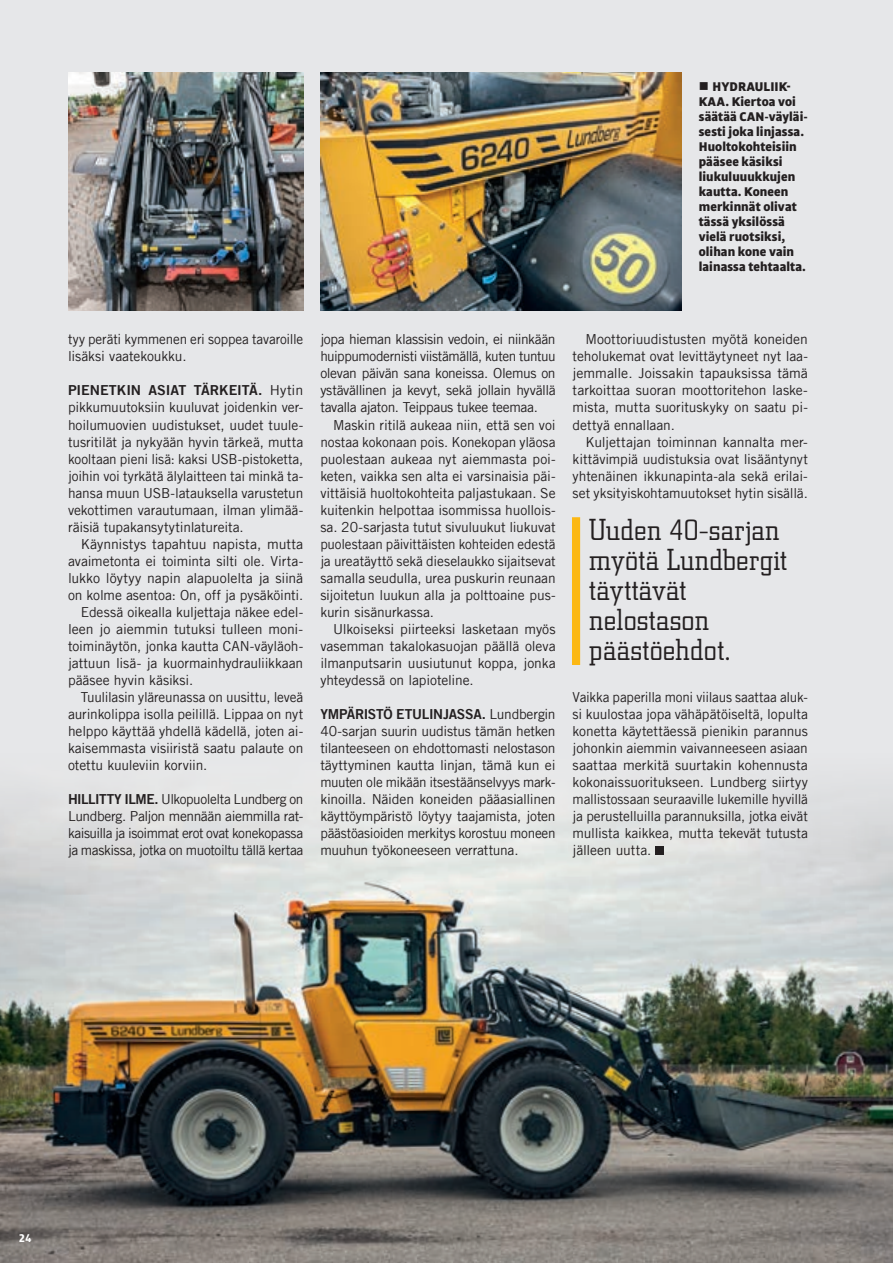
<style>
.page{position:relative;width:893px;height:1263px;background:#e6e7e9}
.page>*{position:absolute;margin:0;border:0;box-sizing:border-box;transform-origin:0 0}
.sitaatti{font:300 30px/30px "City";letter-spacing:.02em;color:#231f20}
.LT{font:13.8px/17px "Trade Gothic LT";letter-spacing:-.01em;color:#231f20;text-align:justify}
.LT_uusi_kappale{font:13.8px/17px "Trade Gothic LT";letter-spacing:-.02em;color:#231f20;text-align:justify}
.t1{font:900 13.5px/15px "Bulo";letter-spacing:.005em;color:#231f20}
.t2{font:700 12px "Bulo";color:#fff}
.s1{font-family:"Trade Gothic LT Bold Two"}
</style>
<div class="page">
<img style="left:0;top:799px;width:893px;height:464px">
<img style="left:68px;top:72px;width:235px;height:238px">
<img style="left:320px;top:72px;width:362px;height:238px">
<div style="left:656px;top:846px;width:8px;height:9px;background:#231f20"></div>
<div style="left:573px;top:517px;width:7px;height:148px;background:#fcb814"></div>
<p class="t1" style="left:699px;top:79px;width:111px;text-indent:14px">HYDRAULIIK-<br>KAA. Kiertoa voi säätää CAN-väyläi&shy;sesti joka linjassa.<br>Huoltokohteisiin pääsee käsiksi liukuluuukkujen kautta. Koneen merkinnät olivat tässä yksilössä vielä ruotsiksi, olihan kone vain lainassa tehtaalta.</p>
<p class="LT" style="left:68px;top:331px;width:237px">tyy peräti kymmenen eri soppea tavaroille lisäksi vaatekoukku.</p>
<p class="LT_uusi_kappale" style="left:68px;top:382px;width:237px"><span class="s1">PIENETKIN ASIAT TÄRKEITÄ.</span> Hytin pikkumuutoksiin kuuluvat joidenkin ver&shy;hoilumuovien uudistukset, uudet tuule&shy;tusritilät ja nykyään hyvin tärkeä, mutta kooltaan pieni lisä: kaksi USB-pistoketta, joihin voi tyrkätä älylaitteen tai minkä ta&shy;hansa muun USB-latauksella varustetun vekottimen varautumaan, ilman ylimää&shy;räisiä tupakansytytinlatureita.</p>
<p class="LT" style="left:68px;top:535px;width:237px;text-indent:13px">Käynnistys tapahtuu napista, mutta avaimetonta ei toiminta silti ole. Virta&shy;lukko löytyy napin alapuolelta ja siinä on kolme asentoa: On, off ja pysäköinti.</p>
<p class="LT" style="left:68px;top:603px;width:237px;text-indent:13px">Edessä oikealla kuljettaja näkee edel&shy;leen jo aiemmin tutuksi tulleen moni&shy;toiminäytön, jonka kautta CAN-väyläoh&shy;jattuun lisä- ja kuormainhydrauliikkaan pääsee hyvin käsiksi.</p>
<p class="LT" style="left:68px;top:688px;width:237px;text-indent:13px">Tuulilasin yläreunassa on uusittu, leveä aurinkolippa isolla peilillä. Lippaa on nyt helppo käyttää yhdellä kädellä, joten ai&shy;kaisemmasta visiiristä saatu palaute on otettu kuuleviin korviin.</p>
<p class="LT_uusi_kappale" style="left:68px;top:790px;width:237px"><span class="s1">HILLITTY ILME.</span> Ulkopuolelta Lundberg on Lundberg. Paljon mennään aiemmilla rat&shy;kaisuilla ja isoimmat erot ovat konekopassa ja maskissa, jotka on muotoiltu tällä kertaa</p>
<p class="LT_uusi_kappale" style="left:320px;top:331px;width:237px">jopa hieman klassisin vedoin, ei niinkään huippumodernisti viistämällä, kuten tuntuu olevan päivän sana koneissa. Olemus on ystävällinen ja kevyt, sekä jollain hyvällä tavalla ajaton. Teippaus tukee teemaa.</p>
<p class="LT" style="left:320px;top:416px;width:237px;text-indent:13px">Maskin ritilä aukeaa niin, että sen voi nostaa kokonaan pois. Konekopan yläosa puolestaan aukeaa nyt aiemmasta poi&shy;keten, vaikka sen alta ei varsinaisia päi&shy;vittäisiä huoltokohteita paljastukaan. Se kuitenkin helpottaa isommissa huollois&shy;sa. 20-sarjasta tutut sivuluukut liukuvat puolestaan päivittäisten kohteiden edestä ja ureatäyttö sekä dieselaukko sijaitsevat samalla seudulla, urea puskurin reunaan sijoitetun luukun alla ja polttoaine pus&shy;kurin sisänurkassa.</p>
<p class="LT" style="left:320px;top:620px;width:237px;text-indent:13px">Ulkoiseksi piirteeksi lasketaan myös vasemman takalokasuojan päällä oleva ilmanputsarin uusiutunut koppa, jonka yhteydessä on lapioteline.</p>
<p class="LT_uusi_kappale" style="left:320px;top:705px;width:237px"><span class="s1">YMPÄRISTÖ ETULINJASSA.</span> Lundbergin 40-sarjan suurin uudistus tämän hetken tilanteeseen on ehdottomasti nelostason täyttyminen kautta linjan, tämä kun ei muuten ole mikään itsestäänselvyys mark&shy;kinoilla. Näiden koneiden pääasiallinen käyttöympäristö löytyy taajamista, joten päästöasioiden merkitys korostuu moneen muuhun työkoneeseen verrattuna.</p>
<p class="LT" style="left:573px;top:331px;width:237px;text-indent:13px">Moottoriuudistusten myötä koneiden teholukemat ovat levittäytyneet nyt laa&shy;jemmalle. Joissakin tapauksissa tämä tarkoittaa suoran moottoritehon laske&shy;mista, mutta suorituskyky on saatu pi&shy;dettyä ennallaan.</p>
<p class="LT" style="left:573px;top:433px;width:237px;text-indent:13px">Kuljettajan toiminnan kannalta mer&shy;kittävimpiä uudistuksia ovat lisääntynyt yhtenäinen ikkunapinta-ala sekä erilai&shy;set yksityiskohtamuutokset hytin sisällä.</p>
<p class="sitaatti" style="left:590px;top:516px;width:199px">Uuden 40-sarjan myötä Lundbergit täyttävät nelostason päästöehdot.</p>
<p class="LT" style="left:573px;top:688px;width:237px">Vaikka paperilla moni viilaus saattaa aluk&shy;si kuulostaa jopa vähäpätöiseltä, lopulta konetta käytettäessä pienikin parannus johonkin aiemmin vaivanneeseen asiaan saattaa merkitä suurtakin kohennusta kokonaissuoritukseen. Lundberg siirtyy mallistossaan seuraaville lukemille hyvillä ja perustelluilla parannuksilla, jotka eivät mullista kaikkea, mutta tekevät tutusta jälleen uutta.</p>
<p class="t2" style="left:19px;top:1230px;width:14px">24</p>
</div>
